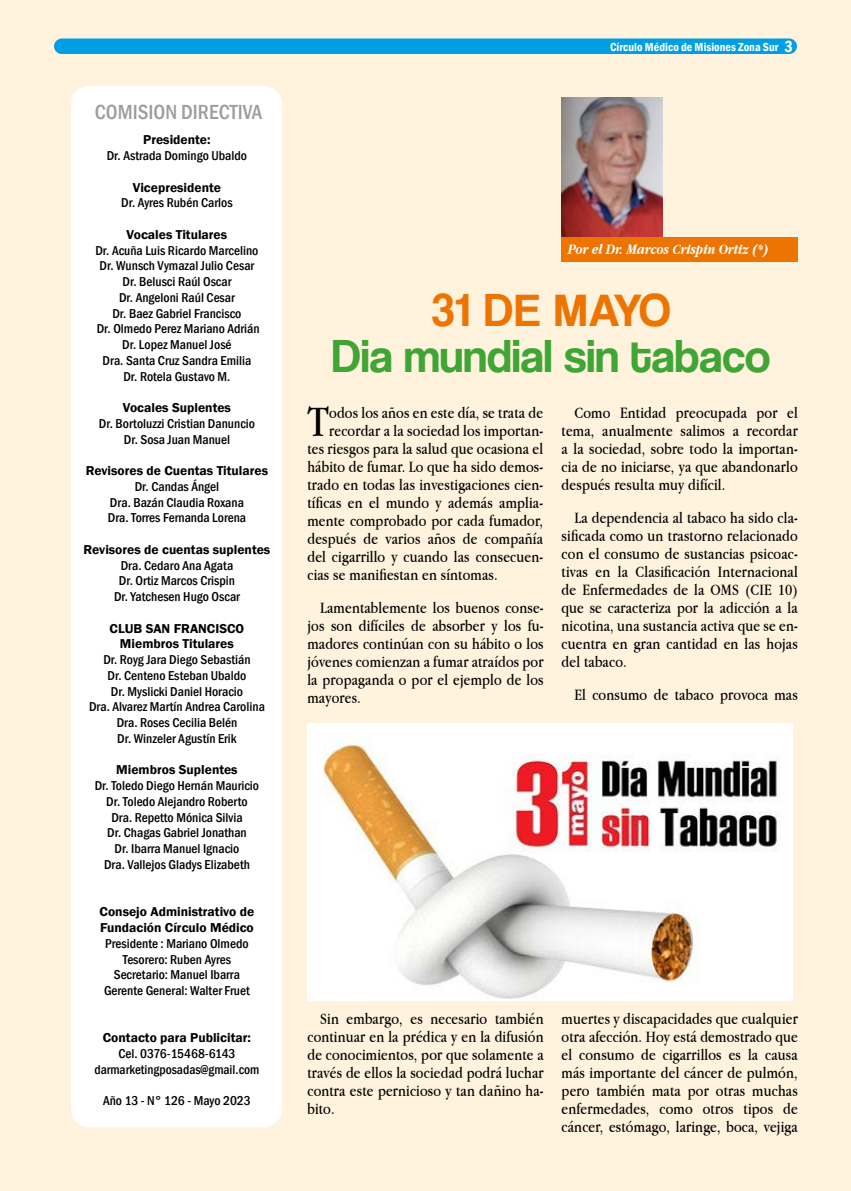
<style>
.page{position:relative;width:851px;height:1191px;background:#fff}
.page>*{position:absolute;margin:0;border:0;box-sizing:border-box;transform-origin:0 0}
.t1{font:47.7px "Coolvetica Rg";color:#3fa535}
.t2{font:47.7px "Coolvetica Rg";letter-spacing:.025em;color:#ee7402}
.t3{font:45px "Apple Garamond";color:#000}
.t4{font:500 condensed 21px "Franklin Gothic";color:#9d9d9c}
.t5{font:16.5px/18px "Apple Garamond";letter-spacing:.01em;color:#000;text-align:justify}
.t6{font:italic 700 15px "Apple Garamond";color:#fff}
.t7{font:500 condensed 13.2px/15.8px "Franklin Gothic";color:#000;text-align:center}
.t8{font:600 13.2px/15.8px "Franklin Gothic";color:#000;text-align:center}
.t9{font:600 condensed 12px "Franklin Gothic";color:#fff}
.s1{font-size:16.5px}
</style>
<div class="page">
<div style="left:0;top:0;width:850px;height:1191px;background:#fff3de"></div>
<hr style="left:0;top:0;width:1px;height:1190px;background:#fff1d6">
<div style="left:54px;top:38px;width:742px;height:16px;background:#009fe3;border-radius:8px"></div>
<div style="left:71px;top:86px;width:211px;height:1041px;background:#fff;border-radius:18px"></div>
<img style="left:562px;top:98px;width:100px;height:139px">
<div style="left:561px;top:237px;width:237px;height:25px;background:#ee7402"></div>
<img style="left:308px;top:724px;width:484px;height:276px">
<p class="t4" style="left:95px;top:98px;width:169px">COMISION DIRECTIVA</p>
<p class="t8" style="left:143px;top:132px;width:69px">Presidente:</p>
<p class="t7" style="left:107px;top:148px;width:142px">Dr. Astrada Domingo Ubaldo</p>
<p class="t8" style="left:133px;top:179px;width:90px">Vicepresidente</p>
<p class="t7" style="left:121px;top:195px;width:113px">Dr. Ayres Rubén Carlos</p>
<p class="t8" style="left:127px;top:227px;width:102px">Vocales Titulares</p>
<p class="t7" style="left:95px;top:242px;width:166px">Dr. Acuña Luis Ricardo Marcelino<br>Dr. Wunsch Vymazal Julio Cesar<br>Dr. Belusci Raúl Oscar<br>Dr. Angeloni Raúl Cesar<br>Dr. Baez Gabriel Francisco<br>Dr. Olmedo Perez Mariano Adrián<br>Dr. Lopez Manuel José<br>Dra. Santa Cruz Sandra Emilia<br>Dr. Rotela Gustavo M.</p>
<p class="t8" style="left:123px;top:400px;width:109px">Vocales Suplentes</p>
<p class="t7" style="left:99px;top:415px;width:158px">Dr. Bortoluzzi Cristian Danuncio<br>Dr. Sosa Juan Manuel</p>
<p class="t8" style="left:86px;top:463px;width:184px">Revisores de Cuentas Titulares</p>
<p class="t7" style="left:108px;top:478px;width:140px">Dr. Candas Ángel<br>Dra. Bazán Claudia Roxana<br>Dra. Torres Fernanda Lorena</p>
<p class="t8" style="left:83px;top:542px;width:188px">Revisores de cuentas suplentes</p>
<p class="t7" style="left:114px;top:557px;width:127px">Dra. Cedaro Ana Agata<br>Dr. Ortiz Marcos Crispin<br>Dr. Yatchesen Hugo Oscar</p>
<p class="t8" style="left:110px;top:620px;width:136px">CLUB SAN FRANCISCO<br>Miembros Titulares</p>
<p class="t7" style="left:89px;top:652px;width:177px">Dr. Royg Jara Diego Sebastián<br>Dr. Centeno Esteban Ubaldo<br>Dr. Myslicki Daniel Horacio<br>Dra. Alvarez Martín Andrea Carolina<br>Dra. Roses Cecilia Belén<br>Dr. Winzeler Agustín Erik</p>
<p class="t8" style="left:116px;top:762px;width:123px">Miembros Suplentes</p>
<p class="t7" style="left:95px;top:778px;width:166px">Dr. Toledo Diego Hernán Mauricio<br>Dr. Toledo Alejandro Roberto<br>Dra. Repetto Mónica Silvia<br>Dr. Chagas Gabriel Jonathan<br>Dr. Ibarra Manuel Ignacio<br>Dra. Vallejos Gladys Elizabeth</p>
<p class="t8" style="left:100px;top:904px;width:156px;text-align:left">Consejo Administrativo de<br>Fundación Círculo Médico</p>
<p class="t7" style="left:104px;top:935px;width:147px">Presidente : Mariano Olmedo<br>Tesorero: Ruben Ayres<br>Secretario: Manuel Ibarra<br>Gerente General: Walter Fruet</p>
<p class="t8" style="left:103px;top:1030px;width:150px">Contacto para Publicitar:</p>
<p class="t7" style="left:94px;top:1045px;width:166px">Cel. 0376-15468-6143 darmarketingposadas@gmail.com</p>
<p class="t7" style="left:103px;top:1093px;width:149px">Año 13 - N° 126 - Mayo 2023</p>
<p class="t9" style="left:610px;top:39px;width:184px">Círculo Médico de Misiones Zona Sur <span class="s1">3</span></p>
<p class="t6" style="left:568px;top:240px;width:202px">Por el Dr. Marcos Crispin Ortiz (*)</p>
<h1 class="t2" style="left:432px;top:282px;width:240px">31 DE MAYO</h1>
<h1 class="t1" style="left:332px;top:328px;width:440px">Dia mundial sin tabaco</h1>
<h2 class="t3" style="left:307px;top:394px;width:23px">T</h2>
<p class="t5" style="left:329px;top:403px;width:215px">odos los años en este día, se trata de</p>
<p class="t5" style="left:329px;top:421px;width:215px">recordar a la sociedad los importan-</p>
<p class="t5" style="left:307px;top:439px;width:237px">tes riesgos para la salud que ocasiona el</p>
<p class="t5" style="left:307px;top:457px;width:237px">hábito de fumar. Lo que ha sido demos-</p>
<p class="t5" style="left:307px;top:475px;width:237px">trado en todas las investigaciones cien-</p>
<p class="t5" style="left:307px;top:493px;width:237px">tíficas en el mundo y además amplia-</p>
<p class="t5" style="left:307px;top:511px;width:237px">mente comprobado por cada fumador,</p>
<p class="t5" style="left:307px;top:529px;width:237px">después de varios años de compañía</p>
<p class="t5" style="left:307px;top:547px;width:237px">del cigarrillo y cuando las consecuen-</p>
<p class="t5" style="left:307px;top:565px;width:192px">cias se manifiestan en síntomas.</p>
<p class="t5" style="left:307px;top:598px;width:238px;text-indent:13px">Lamentablemente los buenos conse&shy;jos son difíciles de absorber y los fu&shy;madores continúan con su hábito o los jóvenes comienzan a fumar atraídos por la propaganda o por el ejemplo de los mayores.</p>
<p class="t5" style="left:561px;top:403px;width:238px;text-indent:13px">Como Entidad preocupada por el tema, anualmente salimos a recordar a la sociedad, sobre todo la importan&shy;cia de no iniciarse, ya que abandonarlo después resulta muy difícil.</p>
<p class="t5" style="left:561px;top:508px;width:238px;text-indent:13px">La dependencia al tabaco ha sido cla&shy;sificada como un trastorno relacionado con el consumo de sustancias psicoac&shy;tivas en la Clasificación Internacional de Enfermedades de la OMS (CIE 10) que se caracteriza por la adicción a la nicotina, una sustancia activa que se en&shy;cuentra en gran cantidad en las hojas del tabaco.</p>
<p class="t5" style="left:574px;top:685px;width:225px">El consumo de tabaco provoca mas</p>
<p class="t5" style="left:307px;top:1009px;width:238px;text-indent:13px">Sin embargo, es necesario también continuar en la prédica y en la difusión de conocimientos, por que solamente a través de ellos la sociedad podrá luchar contra este pernicioso y tan dañino ha&shy;bito.</p>
<p class="t5" style="left:561px;top:1009px;width:238px">muertes y discapacidades que cualquier otra afección. Hoy está demostrado que el consumo de cigarrillos es la causa más importante del cáncer de pulmón, pero también mata por otras muchas enfermedades, como otros tipos de cáncer, estómago, laringe, boca, vejiga</p>
</div>
